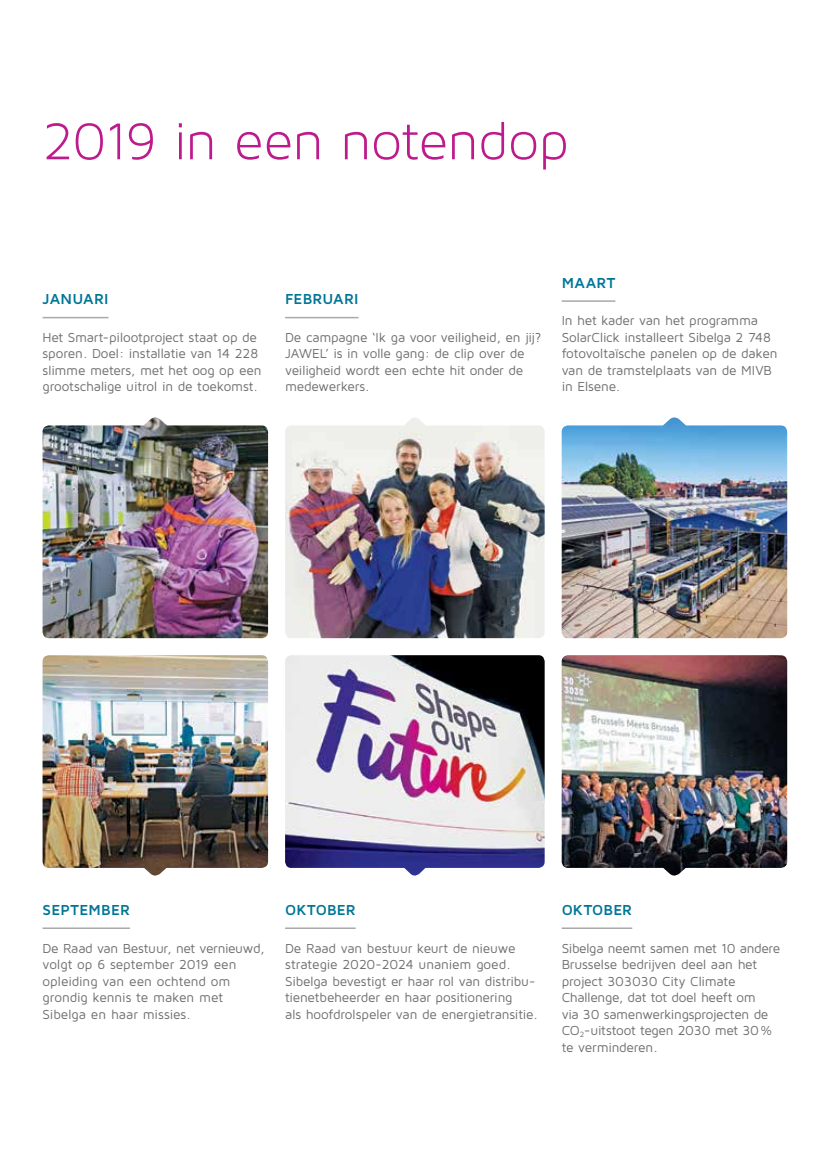
<style>
.page{position:relative;width:817px;height:1170px;background:#fff}
.page>*{position:absolute;margin:0;border:0;box-sizing:border-box;transform-origin:0 0}
.t1{font:55.5px "Maven Pro Light 300";letter-spacing:-.01em;color:#bd1a8d}
.t2{font:700 15px "Maven Pro";letter-spacing:.015em;color:#007697}
.t3{font:13.5px/16.5px "Maven Pro";letter-spacing:-.015em;color:#6d6e71}
</style>
<div class="page">
<hr style="left:43px;top:317px;width:65px;height:1px;background:#a7a9ac">
<hr style="left:285px;top:317px;width:73px;height:1px;background:#a7a9ac">
<hr style="left:43px;top:927px;width:87px;height:1px;background:#a7a9ac">
<hr style="left:561px;top:300px;width:54px;height:2px;background:#a7a9ac">
<hr style="left:285px;top:927px;width:70px;height:1px;background:#a7a9ac">
<hr style="left:561px;top:927px;width:71px;height:1px;background:#a7a9ac">
<img style="left:43px;top:417px;width:225px;height:221px">
<img style="left:285px;top:417px;width:259px;height:221px">
<img style="left:561px;top:417px;width:226px;height:221px">
<img style="left:561px;top:655px;width:226px;height:221px">
<img style="left:285px;top:655px;width:259px;height:221px">
<img style="left:43px;top:655px;width:225px;height:221px">
<h1 class="t1" style="left:43px;top:111px;width:528px">2019 in een notendop</h1>
<p class="t2" style="left:43px;top:289px;width:67px">JANUARI</p>
<p class="t3" style="left:43px;top:328px;width:220px">Het Smart-pilootproject staat op de sporen. Doel: installatie van 14 228 slimme meters, met het oog op een grootschalige uitrol in de toekomst.</p>
<p class="t2" style="left:285px;top:289px;width:75px">FEBRUARI</p>
<p class="t3" style="left:285px;top:328px;width:258px">De campagne ‘Ik ga voor veiligheid, en jij?<br>JAWEL’ is in volle gang: de clip over de veiligheid wordt een echte hit onder de medewerkers.</p>
<p class="t2" style="left:561px;top:273px;width:55px">MAART</p>
<p class="t3" style="left:561px;top:312px;width:217px">In het kader van het programma<br>SolarClick installeert Sibelga 2 748 fotovoltaïsche panelen op de daken van de tramstelplaats van de MIVB in Elsene.</p>
<p class="t2" style="left:43px;top:900px;width:89px">SEPTEMBER</p>
<p class="t3" style="left:43px;top:939px;width:224px">De Raad van Bestuur, net vernieuwd, volgt op 6 september 2019 een opleiding van een ochtend om grondig kennis te maken met<br>Sibelga en haar missies.</p>
<p class="t2" style="left:285px;top:900px;width:72px">OKTOBER</p>
<p class="t3" style="left:285px;top:939px;width:254px">De Raad van bestuur keurt de nieuwe strategie 2020-2024 unaniem goed.<br>Sibelga bevestigt er haar rol van distribu&shy;tienetbeheerder en haar positionering<br>als hoofdrolspeler van de energietransitie.</p>
<p class="t2" style="left:561px;top:900px;width:72px">OKTOBER</p>
<p class="t3" style="left:561px;top:939px;width:220px">Sibelga neemt samen met 10 andere<br>Brusselse bedrijven deel aan het project 303030 City Climate<br>Challenge, dat tot doel heeft om<br>via 30 samenwerkingsprojecten de<br>CO<sub>2</sub>-uitstoot tegen 2030 met 30% te verminderen.</p>
</div>
